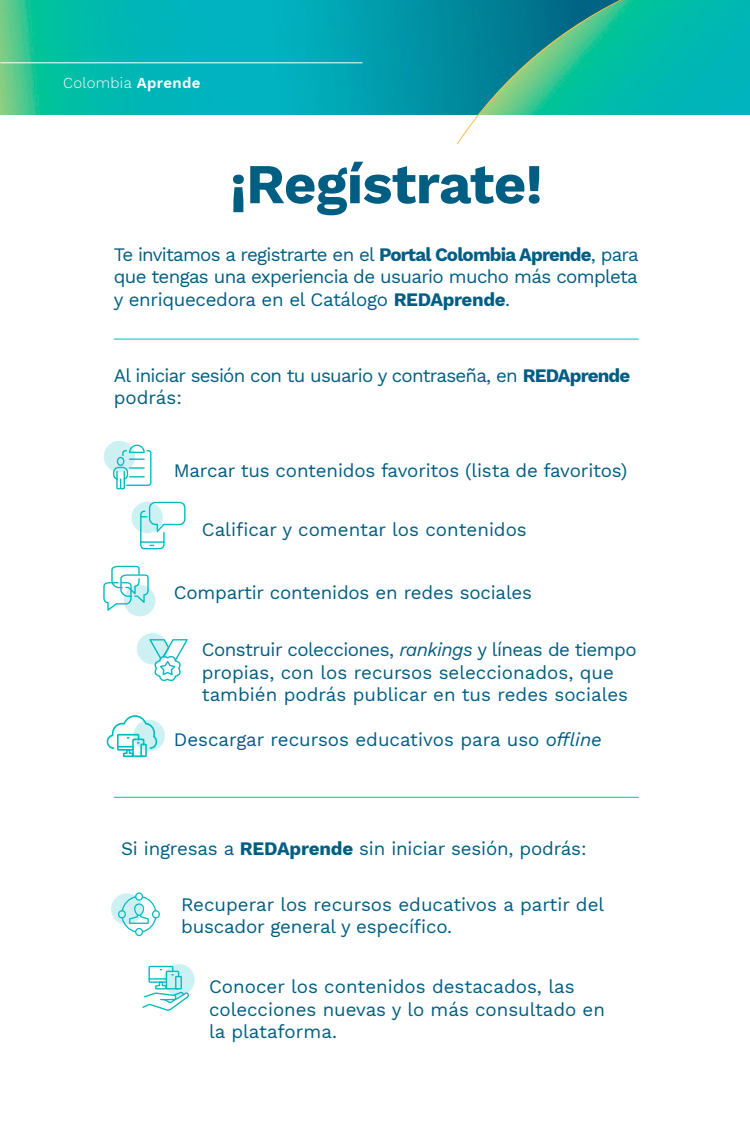
<style>
.page{position:relative;width:750px;height:1125px;background:#fff}
.page>*{position:absolute;margin:0;border:0;box-sizing:border-box;transform-origin:0 0}
.t1{font:56.25px "Work Sans";letter-spacing:-.01em;color:#005e82}
.t2{font:18.75px/22.5px "Work Sans";letter-spacing:-.01em;color:#005e82}
.t3{font:18.75px/22.5px "Work Sans";letter-spacing:-.04em;color:#005e82}
.t4{font:300 15px "Work Sans";letter-spacing:.02em;color:#fff}
.s1{font-weight:400}
.s2{font-style:italic}
</style>
<div class="page">
<img style="left:0;top:0;width:750px;height:115px">
<svg style="left:456px;top:0;width:183px;height:145px"></svg>
<hr style="left:114px;top:339px;width:525px;height:1px;background:#00bbbe">
<hr style="left:114px;top:797px;width:525px;height:1px;background:#00bbbe">
<div style="left:131px;top:502px;width:32px;height:31px;background:#cdf1f2;border-radius:50%"></div>
<svg style="left:140px;top:502px;width:46px;height:47px"></svg>
<div style="left:124px;top:585px;width:31px;height:31px;background:#cdf1f2;border-radius:50%"></div>
<svg style="left:103px;top:566px;width:46px;height:45px"></svg>
<div style="left:104px;top:441px;width:31px;height:31px;background:#cdf1f2;border-radius:50%"></div>
<svg style="left:113px;top:445px;width:38px;height:45px"></svg>
<div style="left:111px;top:893px;width:31px;height:32px;background:#cdf1f2;border-radius:50%"></div>
<div style="left:133px;top:720px;width:32px;height:31px;background:#cdf1f2;border-radius:50%"></div>
<svg style="left:107px;top:715px;width:50px;height:42px"></svg>
<div style="left:137px;top:633px;width:31px;height:32px;background:#cdf1f2;border-radius:50%"></div>
<svg style="left:149px;top:639px;width:39px;height:42px"></svg>
<hr style="left:0;top:62px;width:362px;height:1px;background:#fff">
<svg style="left:118px;top:892px;width:42px;height:44px"></svg>
<svg style="left:163px;top:964px;width:32px;height:32px"></svg>
<svg style="left:142px;top:966px;width:47px;height:45px"></svg>
<p class="t4" style="left:63px;top:72px;width:139px">Colombia <span class="s1">Aprende</span></p>
<h1 class="t1" style="left:230px;top:141px;width:314px">¡Regístrate!</h1>
<p class="t2" style="left:114px;top:242px;width:527px;text-align:justify">Te invitamos a registrarte en el Portal Colombia Aprende, para que tengas una experiencia de usuario mucho más completa y enriquecedora en el Catálogo REDAprende.</p>
<p class="t3" style="left:114px;top:364px;width:518px">Al iniciar sesión con tu usuario y contraseña, en REDAprende podrás:</p>
<p class="t2" style="left:174px;top:458px;width:455px">Marcar tus contenidos favoritos (lista de favoritos)</p>
<p class="t2" style="left:202px;top:518px;width:327px">Calificar y comentar los contenidos</p>
<p class="t2" style="left:174px;top:581px;width:360px">Compartir contenidos en redes sociales</p>
<p class="t2" style="left:202px;top:638px;width:436px">Construir colecciones, <span class="s2">rankings</span> y líneas de tiempo propias, con los recursos seleccionados, que también podrás publicar en tus redes sociales</p>
<p class="t2" style="left:174px;top:727px;width:430px">Descargar recursos educativos para uso <span class="s2">offline</span></p>
<p class="t2" style="left:121px;top:836px;width:467px">Si ingresas a REDAprende sin iniciar sesión, podrás:</p>
<p class="t2" style="left:181px;top:892px;width:425px">Recuperar los recursos educativos a partir del buscador general y específico.</p>
<p class="t2" style="left:209px;top:975px;width:397px">Conocer los contenidos destacados, las colecciones nuevas y lo más consultado en la plataforma.</p>
</div>
